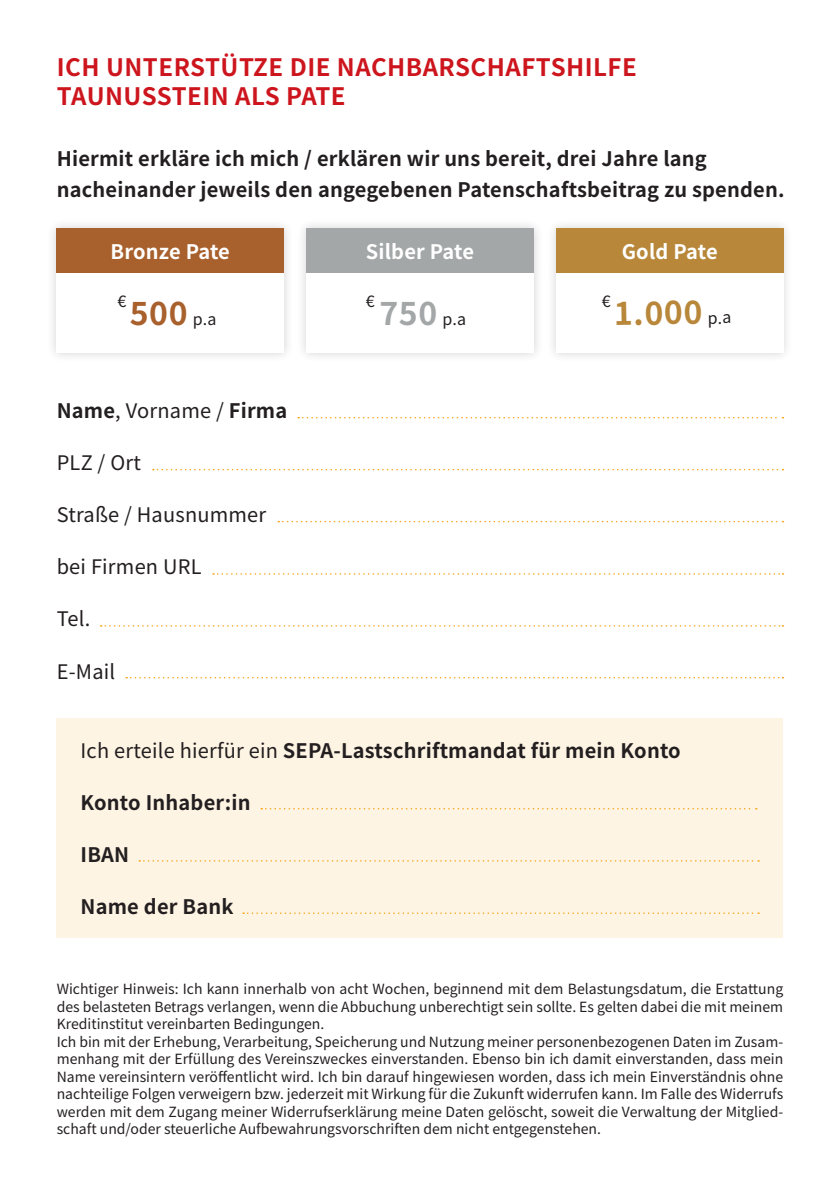
<style>
.page{position:relative;width:840px;height:1191px;background:#fff}
.page>*{position:absolute;margin:0;border:0;box-sizing:border-box;transform-origin:0 0}
.t1{font:700 32px "Noto Sans JP";color:#b8873a}
.t2{font:700 32px "Noto Sans JP";color:#a8602c}
.t3{font:700 32px "Noto Sans JP";color:#a4a7a7}
.t4{font:700 24px/28.8px "Noto Sans JP";letter-spacing:.02em;color:#cd151d}
.t5{font:700 20px/31px "Noto Sans JP";letter-spacing:.01em;color:#231f20}
.t6{font:20px "Noto Sans JP";letter-spacing:.01em;color:#231f20}
.t7{font:700 20px "Noto Sans JP";letter-spacing:.005em;color:#fff}
.t8{font:16px "Noto Sans JP";color:#231f20}
.t9{font:14px/17.6px "Noto Sans JP";color:#231f20}
.s1{font-weight:400;font-size:16px;color:#231f20}
.s2{font-weight:400}
</style>
<div class="page">
<hr style="left:0;top:873px;width:1px;height:261px;background:#cd151d">
<div style="left:46px;top:218px;width:248px;height:145px;background:#231f20;opacity:.2"></div>
<div style="left:57px;top:228px;width:226px;height:45px;background:#a8602c"></div>
<div style="left:57px;top:273px;width:226px;height:80px;background:#fff"></div>
<div style="left:296px;top:218px;width:248px;height:145px;background:#231f20;opacity:.2"></div>
<div style="left:306px;top:228px;width:227px;height:45px;background:#a4a7a7"></div>
<div style="left:306px;top:273px;width:227px;height:80px;background:#fff"></div>
<div style="left:545px;top:218px;width:248px;height:145px;background:#231f20;opacity:.2"></div>
<div style="left:556px;top:228px;width:226px;height:45px;background:#b8873a"></div>
<div style="left:556px;top:273px;width:226px;height:80px;background:#fff"></div>
<svg style="left:298px;top:417px;width:485px;height:1px"></svg>
<svg style="left:153px;top:469px;width:630px;height:1px"></svg>
<svg style="left:213px;top:573px;width:570px;height:1px"></svg>
<svg style="left:101px;top:625px;width:682px;height:1px"></svg>
<svg style="left:126px;top:677px;width:657px;height:1px"></svg>
<svg style="left:278px;top:521px;width:505px;height:1px"></svg>
<div style="left:57px;top:718px;width:725px;height:219px;background:#fef4e4"></div>
<svg style="left:261px;top:808px;width:495px;height:1px"></svg>
<svg style="left:139px;top:860px;width:619px;height:1px"></svg>
<svg style="left:243px;top:912px;width:515px;height:2px"></svg>
<h2 class="t4" style="left:57px;top:53px;width:581px">ICH UNTERSTÜTZE DIE NACHBARSCHAFTSHILFE<br>TAUNUSSTEIN ALS PATE</h2>
<h3 class="t5" style="left:57px;top:144px;width:729px">Hiermit erkläre ich mich / erklären wir uns bereit, drei Jahre lang nacheinander jeweils den angegebenen Patenschaftsbeitrag zu spenden.</h3>
<h3 class="t7" style="left:110px;top:240px;width:121px">Bronze Pate</h3>
<h3 class="t7" style="left:365px;top:240px;width:110px">Silber Pate</h3>
<h3 class="t7" style="left:621px;top:240px;width:97px">Gold Pate</h3>
<p class="t8" style="left:117px;top:292px;width:10px">€</p>
<h1 class="t3" style="left:379px;top:295px;width:88px">750 <span class="s1">p.a</span></h1>
<p class="t8" style="left:366px;top:292px;width:10px">€</p>
<h1 class="t1" style="left:613px;top:295px;width:119px;rotate:-1deg">1.000 <span class="s1">p.a</span></h1>
<p class="t8" style="left:601px;top:292px;width:10px">€</p>
<h1 class="t2" style="left:130px;top:295px;width:88px">500 <span class="s1">p.a</span></h1>
<h3 class="t5" style="left:57px;top:396px;width:232px">Name<span class="s2">, Vorname /</span> Firma</h3>
<h3 class="t6" style="left:57px;top:452px;width:86px">PLZ / Ort</h3>
<h3 class="t6" style="left:57px;top:504px;width:211px">Straße / Hausnummer</h3>
<h3 class="t6" style="left:57px;top:556px;width:146px">bei Firmen URL</h3>
<h3 class="t6" style="left:57px;top:608px;width:35px">Tel.</h3>
<h3 class="t6" style="left:57px;top:660px;width:60px">E-Mail</h3>
<h3 class="t5" style="left:81px;top:735px;width:601px"><span class="s2">Ich erteile hierfür ein</span> SEPA-Lastschriftmandat für mein Konto</h3>
<h3 class="t5" style="left:81px;top:787px;width:171px">Konto Inhaber:in</h3>
<h3 class="t5" style="left:81px;top:839px;width:50px">IBAN</h3>
<h3 class="t5" style="left:81px;top:891px;width:154px">Name der Bank</h3>
<p class="t9" style="left:57px;top:980px;width:727px">Wichtiger Hinweis: Ich kann innerhalb von acht Wochen, beginnend mit dem Belastungsdatum, die Erstattung des belasteten Betrags verlangen, wenn die Abbuchung unberechtigt sein sollte. Es gelten dabei die mit meinem Kreditinstitut vereinbarten Bedingungen.<br>Ich bin mit der Erhebung, Verarbeitung, Speicherung und Nutzung meiner personenbezogenen Daten im Zusam&shy;menhang mit der Erfüllung des Vereinszweckes einverstanden. Ebenso bin ich damit einverstanden, dass mein Name vereinsintern veröffentlicht wird. Ich bin darauf hingewiesen worden, dass ich mein Einverständnis ohne nachteilige Folgen verweigern bzw. jederzeit mit Wirkung für die Zukunft widerrufen kann. Im Falle des Widerrufs werden mit dem Zugang meiner Widerrufserklärung meine Daten gelöscht, soweit die Verwaltung der Mitglied&shy;schaft und/oder steuerliche Aufbewahrungsvorschriften dem nicht entgegenstehen.</p>
</div>
